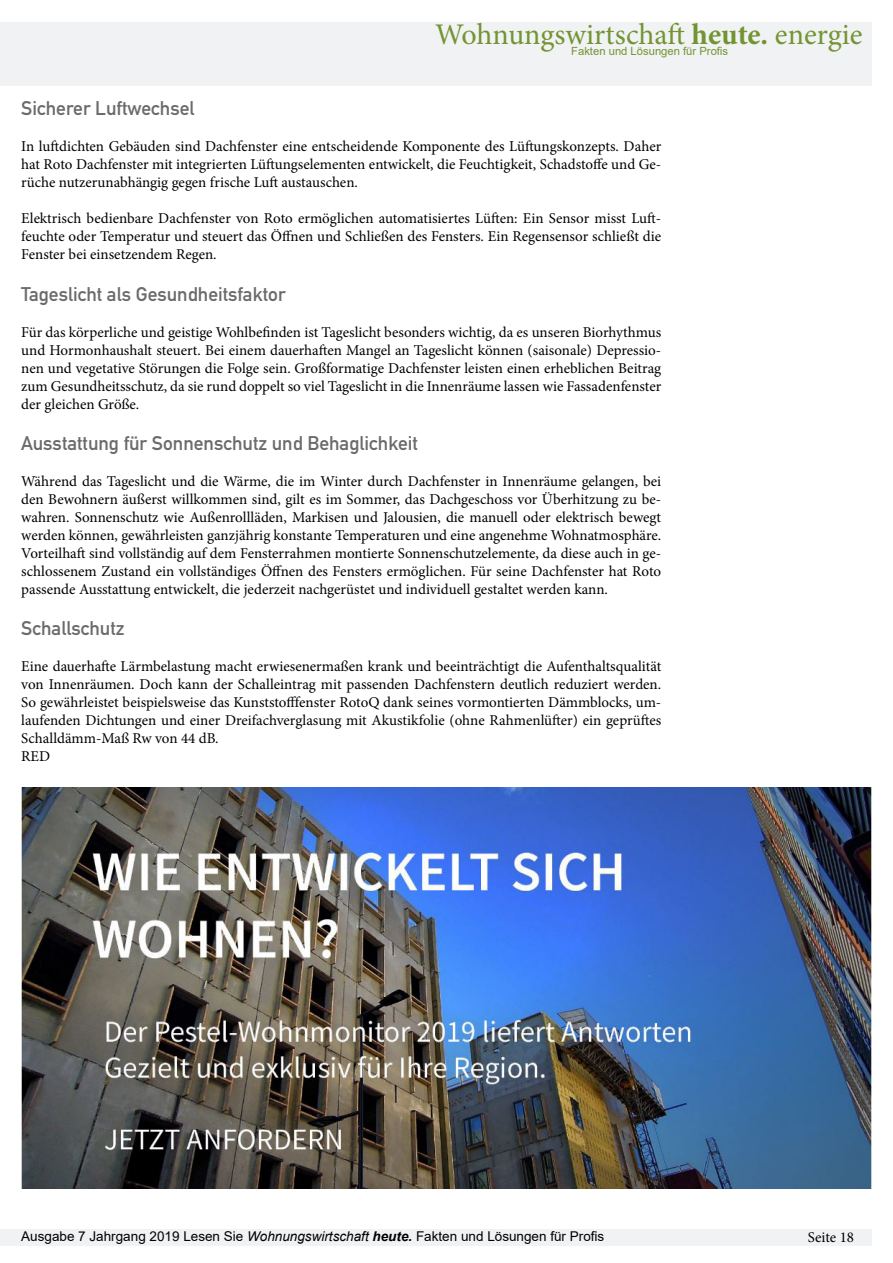
<style>
.page{position:relative;width:893px;height:1263px;background:#fff}
.page>*{position:absolute;margin:0;border:0;box-sizing:border-box;transform-origin:0 0}
.t1{font:30px "Minion Pro";color:#739433}
.t2{font:19.5px "DIN Mittelschrift Std";color:#6b6b6b}
.t3{font:15px/18px "Minion Pro";color:#000;text-align:justify}
.t4{font:13.5px "Arial";color:#000}
.t5{font:11.25px "Arial";color:#739433}
.s1{font-weight:700}
.s2{font-style:italic}
.s3{font-weight:700;font-style:italic}
</style>
<div class="page">
<div style="left:0;top:1229px;width:872px;height:17px;background:#f1f2f3"></div>
<div style="left:0;top:22px;width:872px;height:64px;background:#f1f2f3"></div>
<img style="left:21px;top:787px;width:851px;height:401px">
<p class="t1" style="left:435px;top:14px;width:429px">Wohnungswirtschaft <span class="s1">heute.</span> energie</p>
<p class="t5" style="left:571px;top:43px;width:158px">Fakten und Lösungen für Profis</p>
<p class="t2" style="left:21px;top:97px;width:175px">Sicherer Luftwechsel</p>
<p class="t3" style="left:21px;top:137px;width:641px">In luftdichten Gebäuden sind Dachfenster eine entscheidende Komponente des Lüftungskonzepts. Daher hat Roto Dachfenster mit integrierten Lüftungselementen entwickelt, die Feuchtigkeit, Schadstoffe und Ge&shy;rüche nutzerunabhängig gegen frische Luft austauschen.</p>
<p class="t3" style="left:21px;top:209px;width:641px">Elektrisch bedienbare Dachfenster von Roto ermöglichen automatisiertes Lüften: Ein Sensor misst Luft&shy;feuchte oder Temperatur und steuert das Öffnen und Schließen des Fensters. Ein Regensensor schließt die Fenster bei einsetzendem Regen.</p>
<p class="t2" style="left:21px;top:282px;width:266px">Tageslicht als Gesundheitsfaktor</p>
<p class="t3" style="left:21px;top:323px;width:641px">Für das körperliche und geistige Wohlbefinden ist Tageslicht besonders wichtig, da es unseren Biorhythmus und Hormonhaushalt steuert. Bei einem dauerhaften Mangel an Tageslicht können (saisonale) Depressio&shy;nen und vegetative Störungen die Folge sein. Großformatige Dachfenster leisten einen erheblichen Beitrag zum Gesundheitsschutz, da sie rund doppelt so viel Tageslicht in die Innenräume lassen wie Fassadenfenster der gleichen Größe.</p>
<p class="t2" style="left:21px;top:432px;width:398px">Ausstattung für Sonnenschutz und Behaglichkeit</p>
<p class="t3" style="left:21px;top:472px;width:641px">Während das Tageslicht und die Wärme, die im Winter durch Dachfenster in Innenräume gelangen, bei den Bewohnern äußerst willkommen sind, gilt es im Sommer, das Dachgeschoss vor Überhitzung zu be&shy;wahren. Sonnenschutz wie Außenrollläden, Markisen und Jalousien, die manuell oder elektrisch bewegt werden können, gewährleisten ganzjährig konstante Temperaturen und eine angenehme Wohnatmosphäre.<br>Vorteilhaft sind vollständig auf dem Fensterrahmen montierte Sonnenschutzelemente, da diese auch in ge&shy;schlossenem Zustand ein vollständiges Öffnen des Fensters ermöglichen. Für seine Dachfenster hat Roto passende Ausstattung entwickelt, die jederzeit nachgerüstet und individuell gestaltet werden kann.</p>
<p class="t2" style="left:21px;top:617px;width:105px">Schallschutz</p>
<p class="t3" style="left:21px;top:658px;width:641px">Eine dauerhafte Lärmbelastung macht erwiesenermaßen krank und beeinträchtigt die Aufenthaltsqualität von Innenräumen. Doch kann der Schalleintrag mit passenden Dachfenstern deutlich reduziert werden.<br>So gewährleistet beispielsweise das Kunststofffenster RotoQ dank seines vormontierten Dämmblocks, um&shy;laufenden Dichtungen und einer Dreifachverglasung mit Akustikfolie (ohne Rahmenlüfter) ein geprüftes Schalldämm-Maß Rw von 44 dB.</p>
<p class="t3" style="left:21px;top:748px;width:30px">RED</p>
<p class="t4" style="left:21px;top:1226px;width:585px">Ausgabe 7 Jahrgang 2019 Lesen Sie <span class="s2">Wohnungswirtschaft</span> <span class="s3">heute.</span> Fakten und Lösungen für Profis</p>
<p class="t3" style="left:808px;top:1229px;width:48px">Seite 18</p>
</div>
